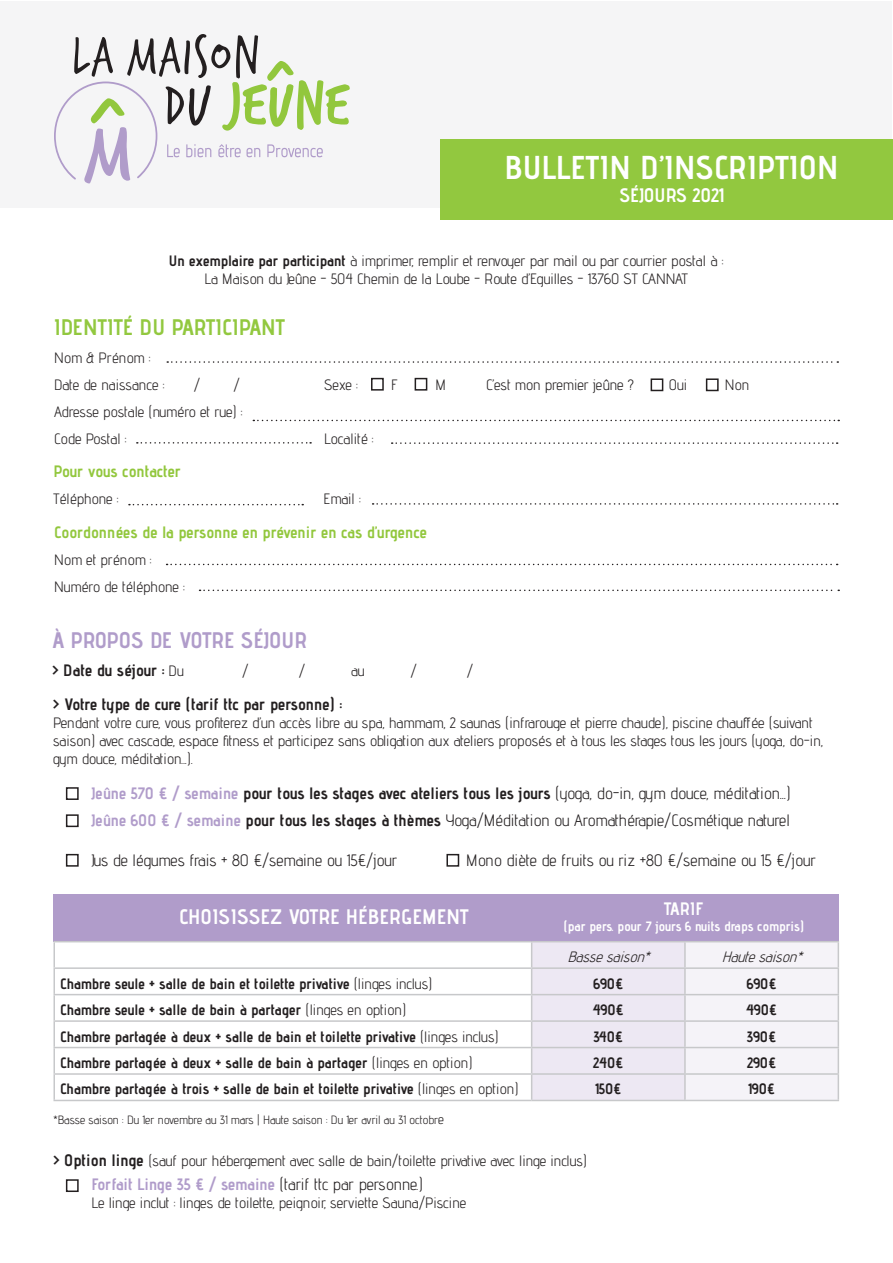
<style>
.page{position:relative;width:893px;height:1263px;background:#fff}
.page>*{position:absolute;margin:0;border:0;box-sizing:border-box;transform-origin:0 0}
.t1{font:700 33px "Advent Pro";color:#fff}
.t2{font:700 22.5px "Advent Pro";color:#92c83f}
.t3{font:700 22.5px "Advent Pro";color:#b09cca}
.t4{font:700 21px "Advent Pro";color:#fff}
.t5{font:700 19.5px "Advent Pro";color:#fff}
.t6{font:700 18px "Advent Pro";color:#fff}
.t7{font:16.5px/27px "Advent Pro";color:#231f20}
.t8{font:700 16.5px "Advent Pro";color:#92c73d}
.t9{font:700 16.5px "Advent Pro";color:#231f20}
.t10{font:700 16.5px "Advent Pro";color:#b09cca}
.t11{font:15px/18px "Advent Pro";color:#231f20}
.t12{font:700 15px "Advent Pro";color:#231f20}
.t13{font:italic 15px "Advent Pro";color:#231f20}
.t14{font:700 13.5px "Advent Pro";color:#fff}
.t15{font:12px "Advent Pro";color:#231f20}
.s1{font-weight:700}
.s2{font-weight:400;font-size:15px}
.s3{font-weight:700;color:#b09cca}
.s4{font-weight:400}
.s5{font-size:13.5px}
.s6{font-weight:700;font-size:16.5px}
.s7{font-weight:400;color:#231f20}
</style>
<div class="page">
<div style="left:1px;top:1px;width:891px;height:207px;background:#f5f5f6"></div>
<svg style="left:54px;top:34px;width:296px;height:149px"></svg>
<div style="left:441px;top:139px;width:452px;height:80px;background:#92c83f"></div>
<div style="left:651px;top:378px;width:12px;height:13px;border:2px solid #231f20"></div>
<div style="left:706px;top:378px;width:13px;height:13px;border:2px solid #231f20"></div>
<div style="left:415px;top:378px;width:12px;height:13px;border:2px solid #231f20"></div>
<div style="left:371px;top:378px;width:13px;height:13px;border:2px solid #231f20"></div>
<div style="left:66px;top:787px;width:13px;height:13px;border:2px solid #231f20"></div>
<div style="left:66px;top:814px;width:13px;height:13px;border:2px solid #231f20"></div>
<div style="left:66px;top:854px;width:13px;height:13px;border:2px solid #231f20"></div>
<div style="left:446px;top:854px;width:13px;height:13px;border:2px solid #231f20"></div>
<div style="left:66px;top:1179px;width:13px;height:13px;border:2px solid #231f20"></div>
<svg style="left:167px;top:361px;width:671px;height:2px"></svg>
<svg style="left:167px;top:564px;width:671px;height:1px"></svg>
<svg style="left:200px;top:590px;width:639px;height:1px"></svg>
<svg style="left:129px;top:504px;width:174px;height:1px"></svg>
<svg style="left:373px;top:503px;width:465px;height:2px"></svg>
<svg style="left:392px;top:442px;width:446px;height:2px"></svg>
<svg style="left:137px;top:442px;width:174px;height:2px"></svg>
<svg style="left:253px;top:420px;width:586px;height:1px"></svg>
<div style="left:53px;top:894px;width:786px;height:48px;background:#b09cca"></div>
<hr style="left:53px;top:941px;width:479px;height:1px;background:#c7c8ca">
<hr style="left:53px;top:942px;width:2px;height:25px;background:#c7c8ca">
<hr style="left:532px;top:941px;width:153px;height:1px;background:#c7c8ca">
<hr style="left:685px;top:941px;width:154px;height:1px;background:#c7c8ca">
<hr style="left:53px;top:967px;width:479px;height:2px;background:#c7c8ca">
<hr style="left:53px;top:969px;width:2px;height:25px;background:#c7c8ca">
<hr style="left:53px;top:994px;width:479px;height:1px;background:#c7c8ca">
<hr style="left:53px;top:995px;width:2px;height:25px;background:#c7c8ca">
<hr style="left:53px;top:1020px;width:479px;height:2px;background:#c7c8ca">
<hr style="left:53px;top:1022px;width:2px;height:25px;background:#c7c8ca">
<hr style="left:53px;top:1047px;width:479px;height:1px;background:#c7c8ca">
<hr style="left:53px;top:1048px;width:2px;height:25px;background:#c7c8ca">
<hr style="left:53px;top:1073px;width:479px;height:2px;background:#c7c8ca">
<hr style="left:53px;top:1075px;width:2px;height:25px;background:#c7c8ca">
<svg style="left:531px;top:942px;width:308px;height:158px"></svg>
<hr style="left:53px;top:1100px;width:479px;height:1px;background:#c7c8ca">
<hr style="left:532px;top:1100px;width:153px;height:1px;background:#c7c8ca">
<hr style="left:685px;top:1100px;width:154px;height:1px;background:#c7c8ca">
<h1 class="t1" style="left:505px;top:147px;width:335px">BULLETIN D’INSCRIPTION</h1>
<h3 class="t5" style="left:619px;top:183px;width:106px">SÉJOURS 2021</h3>
<p class="t11" style="left:169px;top:251px;width:556px;text-align:center"><span class="s1">Un exemplaire par participant</span> à imprimer, remplir et renvoyer par mail ou par courrier postal à :<br>La Maison du Jeûne - 504 Chemin de la Loube - Route d’Eguilles - 13760 ST CANNAT</p>
<h2 class="t2" style="left:54px;top:313px;width:233px">IDENTITÉ DU PARTICIPANT</h2>
<p class="t11" style="left:54px;top:344px;width:112px;line-height:27px">Nom &amp; Prénom :<br>Date de naissance :</p>
<p class="t11" style="left:194px;top:376px;width:8px">/</p>
<p class="t11" style="left:233px;top:376px;width:8px">/</p>
<p class="t11" style="left:324px;top:376px;width:35px">Sexe :</p>
<p class="t11" style="left:391px;top:376px;width:8px">F</p>
<p class="t11" style="left:435px;top:376px;width:12px">M</p>
<p class="t11" style="left:486px;top:376px;width:149px">C’est mon premier jeûne ?</p>
<p class="t11" style="left:669px;top:376px;width:20px">Oui</p>
<p class="t11" style="left:725px;top:376px;width:26px">Non</p>
<p class="t11" style="left:54px;top:398px;width:190px;line-height:27px">Adresse postale (numéro et rue) :<br>Code Postal :</p>
<p class="t11" style="left:324px;top:430px;width:51px">Localité :</p>
<p class="t8" style="left:53px;top:461px;width:129px">Pour vous contacter</p>
<p class="t11" style="left:53px;top:489px;width:67px">Téléphone :</p>
<p class="t11" style="left:323px;top:489px;width:39px">Email :</p>
<p class="t8" style="left:54px;top:522px;width:374px">Coordonnées de la personne en prévenir en cas d’urgence</p>
<p class="t11" style="left:54px;top:546px;width:132px;line-height:27px">Nom et prénom :<br>Numéro de téléphone :</p>
<h2 class="t3" style="left:52px;top:626px;width:256px">À PROPOS DE VOTRE SÉJOUR</h2>
<p class="t9" style="left:52px;top:660px;width:133px">&gt; Date du séjour : <span class="s2">Du</span></p>
<p class="t11" style="left:242px;top:661px;width:8px">/</p>
<p class="t11" style="left:299px;top:661px;width:8px">/</p>
<p class="t11" style="left:351px;top:661px;width:15px">au</p>
<p class="t11" style="left:410px;top:661px;width:8px">/</p>
<p class="t11" style="left:467px;top:661px;width:8px">/</p>
<p class="t9" style="left:53px;top:694px;width:290px">&gt; Votre type de cure (tarif ttc par personne) :</p>
<p class="t11" style="left:53px;top:713px;width:772px">Pendant votre cure, vous profiterez d’un accès libre au spa, hammam, 2 saunas (infrarouge et pierre chaude), piscine chauffée (suivant saison) avec cascade, espace fitness et participez sans obligation aux ateliers proposés et à tous les stages tous les jours (yoga, do-in, gym douce, méditation...).</p>
<p class="t7" style="left:91px;top:779px;width:701px"><span class="s3">Jeûne 570 € / semaine</span> <span class="s1">pour tous les stages avec ateliers tous les jours</span> (yoga, do-in, gym douce, méditation...)<br><span class="s3">Jeûne 600 € / semaine</span> <span class="s1">pour tous les stages à thèmes</span> Yoga/Méditation ou Aromathérapie/Cosmétique naturel</p>
<p class="t7" style="left:91px;top:846px;width:307px">Jus de légumes frais + 80 €/semaine ou 15€/jour</p>
<p class="t7" style="left:466px;top:846px;width:351px">Mono diète de fruits ou riz +80 €/semaine ou 15 €/jour</p>
<h3 class="t4" style="left:179px;top:904px;width:291px">CHOISISSEZ VOTRE HÉBERGEMENT</h3>
<p class="t6" style="left:664px;top:898px;width:41px">TARIF</p>
<p class="t14" style="left:563px;top:918px;width:243px">(par pers. pour 7 jours 6 nuits draps compris)</p>
<p class="t13" style="left:567px;top:948px;width:88px">Bassesaison*</p>
<p class="t13" style="left:722px;top:948px;width:87px">Hautesaison*</p>
<p class="t12" style="left:60px;top:974px;width:374px">Chambre seule + salle de bain et toilette privative <span class="s4">(linges inclus)</span></p>
<p class="t12" style="left:593px;top:974px;width:31px">690€</p>
<p class="t12" style="left:747px;top:974px;width:31px">690€</p>
<p class="t12" style="left:60px;top:1001px;width:348px">Chambre seule + salle de bain à partager <span class="s4">(linges en option)</span></p>
<p class="t12" style="left:593px;top:1001px;width:32px">490€</p>
<p class="t12" style="left:746px;top:1001px;width:32px">490€</p>
<p class="t12" style="left:60px;top:1027px;width:440px">Chambre partagée à deux + salle de bain et toilette privative <span class="s4">(linges inclus)</span></p>
<p class="t12" style="left:593px;top:1027px;width:31px">340€</p>
<p class="t12" style="left:747px;top:1027px;width:31px">390€</p>
<p class="t12" style="left:60px;top:1053px;width:414px">Chambre partagée à deux + salle de bain à partager <span class="s4">(linges en option)</span></p>
<p class="t12" style="left:593px;top:1053px;width:32px">240€</p>
<p class="t12" style="left:747px;top:1053px;width:31px">290€</p>
<p class="t12" style="left:60px;top:1080px;width:460px">Chambre partagée à trois + salle de bain et toilette privative <span class="s4">(linges en option)</span></p>
<p class="t12" style="left:595px;top:1080px;width:28px">150€</p>
<p class="t12" style="left:748px;top:1080px;width:28px">190€</p>
<p class="t15" style="left:53px;top:1113px;width:392px">*Basse saison : Du 1er novembre au 31 mars | Haute saison : Du 1er avril au 31 octobr<span class="s5">e</span></p>
<p class="t11" style="left:53px;top:1151px;width:535px"><span class="s6">&gt; Option linge</span> (sauf pour hébergement avec salle de bain/toilette privative avec linge inclus)</p>
<p class="t10" style="left:91px;top:1174px;width:333px">Forfait Linge 35 € / semaine <span class="s7">(tarif ttc par personne.)</span></p>
<p class="t11" style="left:91px;top:1194px;width:376px">Le linge inclut : linges de toilette, peignoir, serviette Sauna/Piscine</p>
</div>
